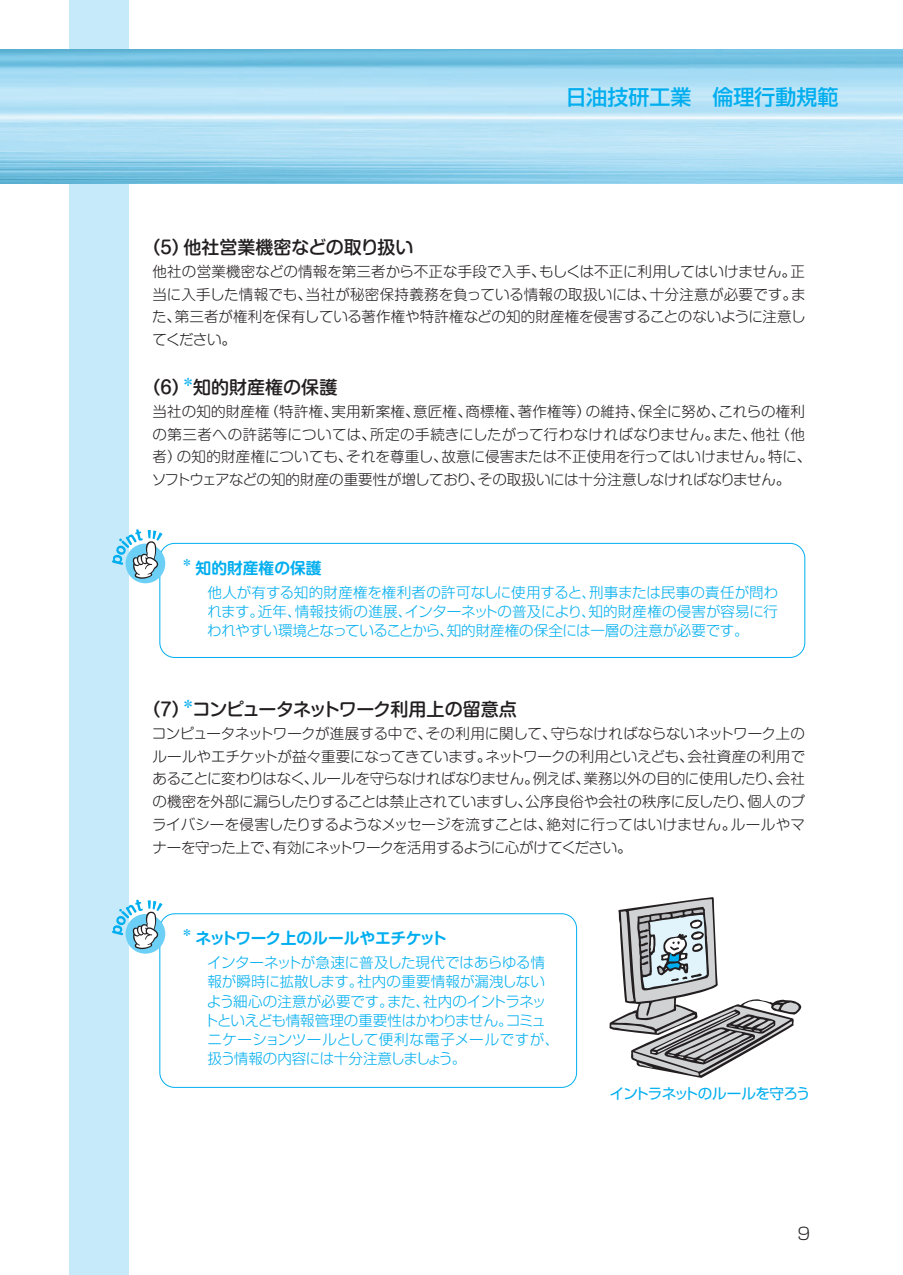
<style>
.page{position:relative;width:903px;height:1275px;background:#fff}
.page>*{position:absolute;margin:0;border:0;box-sizing:border-box;transform-origin:0 0}
.t1{font:500 21px "Shin Go Pro";color:#00aeef}
.t2{font:500 18.03px "Shin M Go Pro";color:#231f20}
.t3{font:500 18.03px "Shin M Go Pro";letter-spacing:-.04em;color:#231f20}
.t4{font:300 16.8px "Shin Go Pro";color:#231f20}
.t5{font:700 15.75px "Shin M Go Pro De";letter-spacing:-.03em;color:#00aeef}
.t6{font:700 15.75px "Shin M Go Pro De";color:#00aeef}
.t7{font:300 14.53px/22.8px "Shin M Go Pro";color:#231f20;text-align:justify}
.t8{font:300 14.53px/19.2px "Shin Go Pro";letter-spacing:-.01em;color:#00aeef;text-align:justify}
.t9{font:14.53px "Shin Go Pro";letter-spacing:-.045em;color:#00aeef}
</style>
<div class="page">
<div style="left:69px;top:0;width:60px;height:1275px;background:#c6eafa"></div>
<img style="left:0;top:50px;width:903px;height:134px">
<div style="left:160px;top:543px;width:645px;height:115px;border:1px solid #00aeef;border-radius:15px"></div>
<div style="left:126px;top:544px;width:39px;height:39px;background:#6bcff6;border-radius:50%"></div>
<svg style="left:112px;top:529px;width:51px;height:50px"></svg>
<div style="left:160px;top:913px;width:417px;height:175px;border:1px solid #00aeef;border-radius:15px"></div>
<svg style="left:126px;top:914px;width:39px;height:40px"></svg>
<svg style="left:112px;top:900px;width:51px;height:49px"></svg>
<svg style="left:609px;top:897px;width:192px;height:181px"></svg>
<h1 class="t1" style="left:566px;top:80px;width:274px">日油技研工業　倫理行動規範</h1>
<p class="t2" style="left:142px;top:233px;width:273px">（５）他社営業機密などの取り扱い</p>
<p class="t7" style="left:152px;top:258px;width:655px">他社の営業機密などの情報を第三者から不正な手段で入手、もしくは不正に利用してはいけません。正当に入手した情報でも、当社が秘密保持義務を負っている情報の取扱いには、十分注意が必要です。また、第三者が権利を保有している著作権や特許権などの知的財産権を侵害することのないように注意してください。</p>
<p class="t2" style="left:142px;top:373px;width:196px">（６）<sup>＊</sup>知的財産権の保護</p>
<p class="t7" style="left:152px;top:398px;width:661px;text-align:left">当社の知的財産権（特許権、実用新案権、意匠権、商標権、著作権等）の維持、保全に努め、これらの権利の第三者への許諾等については、所定の手続きにしたがって行わなければなりません。また、他社（他者）の知的財産権についても、それを尊重し、故意に侵害または不正使用を行ってはいけません。特に、ソフトウェアなどの知的財産の重要性が増しており、その取扱いには十分注意しなければなりません。</p>
<p class="t6" style="left:181px;top:555px;width:142px"><sup>＊</sup>知的財産権の保護</p>
<p class="t8" style="left:207px;top:581px;width:572px">他人が有する知的財産権を権利者の許可なしに使用すると、刑事または民事の責任が問われます。近年、情報技術の進展、インターネットの普及により、知的財産権の侵害が容易に行われやすい環境となっていることから、知的財産権の保全には一層の注意が必要です。</p>
<p class="t3" style="left:142px;top:695px;width:376px">（７）<sup>＊</sup>コンピュータネットワーク利用上の留意点</p>
<p class="t7" style="left:152px;top:720px;width:655px">コンピュータネットワークが進展する中で、その利用に関して、守らなければならないネットワーク上のルールやエチケットが益々重要になってきています。ネットワークの利用といえども、会社資産の利用であることに変わりはなく、ルールを守らなければなりません。例えば、業務以外の目的に使用したり、会社の機密を外部に漏らしたりすることは禁止されていますし、公序良俗や会社の秩序に反したり、個人のプライバシーを侵害したりするようなメッセージを流すことは、絶対に行ってはいけません。ルールやマナーを守った上で、有効にネットワークを活用するように心がけてください。</p>
<p class="t5" style="left:181px;top:925px;width:267px"><sup>＊</sup>ネットワーク上のルールやエチケット</p>
<p class="t8" style="left:204px;top:951px;width:357px;text-align:left">インターネットが急速に普及した現代ではあらゆる情報が瞬時に拡散します。社内の重要情報が漏洩しないよう細心の注意が必要です。また、社内のイントラネットといえども情報管理の重要性はかわりません。コミュニケーションツールとして便利な電子メールですが、扱う情報の内容には十分注意しましょう。</p>
<p class="t9" style="left:610px;top:1081px;width:202px">イントラネットのルールを守ろう</p>
<p class="t4" style="left:797px;top:1220px;width:14px">9</p>
</div>
